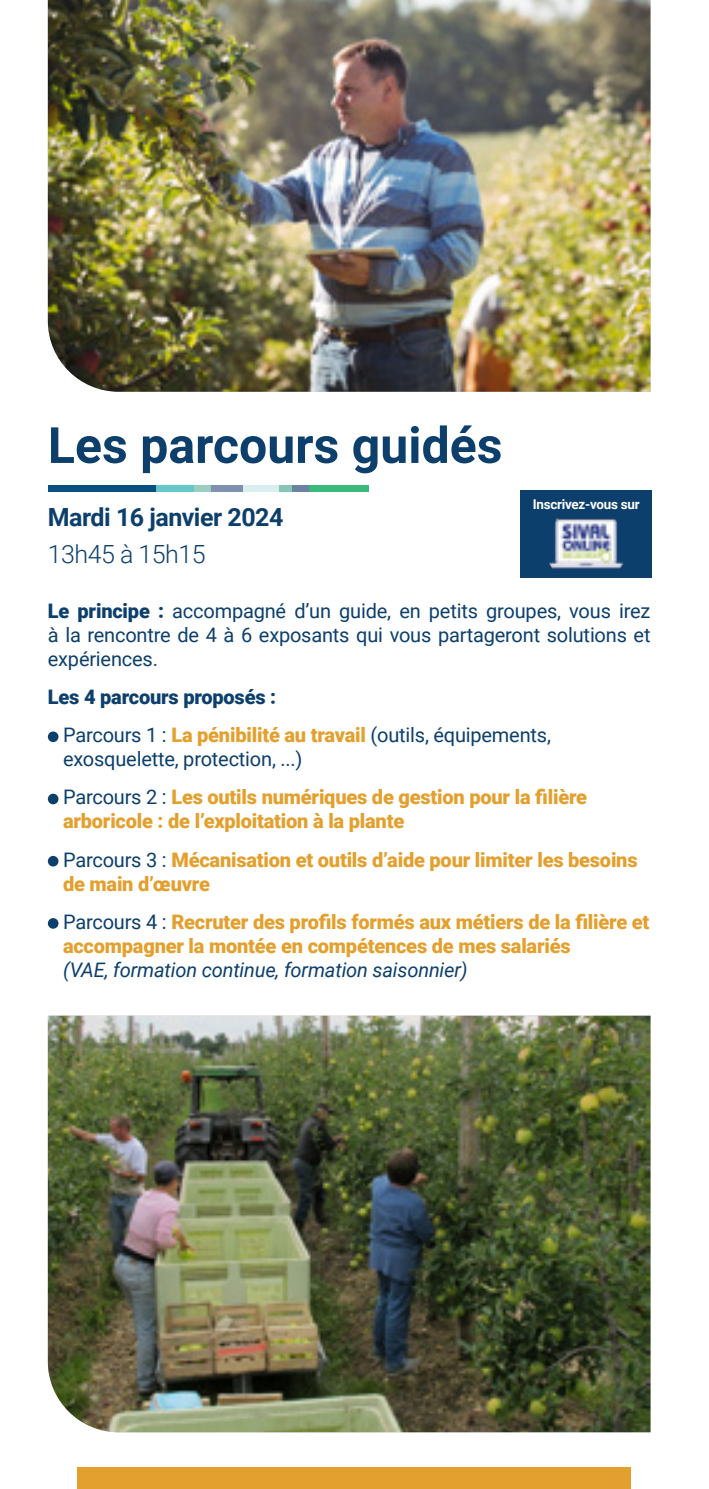
<style>
.page{position:relative;width:709px;height:1489px;background:#fff}
.page>*{position:absolute;margin:0;border:0;box-sizing:border-box;transform-origin:0 0}
.t1{font:700 50px "Roboto";color:#0c3f6c}
.t2{font:700 25px "Roboto";letter-spacing:-.02em;color:#0c3f6c}
.t3{font:300 25px "Roboto";letter-spacing:-.02em;color:#0c3f6c}
.t4{font:900 20px/24px "Roboto";letter-spacing:-.01em;color:#e3a02e}
.t5{font:20px/24px "Roboto";letter-spacing:-.01em;color:#0c3f6c;text-align:justify}
.t6{font:900 20px "Roboto";letter-spacing:-.01em;color:#0c3f6c}
.t7{font:700 13.5px "Roboto";letter-spacing:-.02em;color:#fff}
.s1{font-weight:900}
.s2{font-weight:900;color:#e3a02e}
.s3{font-weight:400;color:#0c3f6c}
.s4{font-weight:400;font-style:italic;color:#0c3f6c}
</style>
<div class="page">
<hr style="left:708px;top:0;width:1px;height:1488px;background:#e3a02e">
<div style="left:309px;top:485px;width:59px;height:7px;background:#39b97a"></div>
<div style="left:292px;top:485px;width:17px;height:7px;background:#6d81a5"></div>
<div style="left:279px;top:485px;width:13px;height:7px;background:#86c6b5"></div>
<div style="left:243px;top:485px;width:36px;height:7px;background:#d8eeef"></div>
<div style="left:211px;top:485px;width:32px;height:7px;background:#8091b0"></div>
<div style="left:194px;top:485px;width:17px;height:7px;background:#9acebf"></div>
<div style="left:156px;top:485px;width:38px;height:7px;background:#65c7c9"></div>
<div style="left:48px;top:485px;width:107px;height:7px;background:#075080"></div>
<div style="left:48px;top:731px;width:10px;height:11px;background:#0c3f6c;border-radius:50%"></div>
<div style="left:48px;top:793px;width:10px;height:11px;background:#0c3f6c;border-radius:50%"></div>
<div style="left:48px;top:855px;width:10px;height:11px;background:#0c3f6c;border-radius:50%"></div>
<div style="left:48px;top:918px;width:10px;height:10px;background:#0c3f6c;border-radius:50%"></div>
<div style="left:78px;top:1467px;width:553px;height:21px;background:#e3a02e"></div>
<img style="left:48px;top:0;width:602px;height:392px">
<img style="left:48px;top:1015px;width:602px;height:416px">
<div style="left:520px;top:489px;width:132px;height:88px;background:#0c3f6c"></div>
<img style="left:549px;top:518px;width:75px;height:51px">
<p class="t1" style="left:48px;top:410px;width:456px">Les parcours guidés</p>
<p class="t2" style="left:48px;top:499px;width:237px">Mardi 16 janvier 2024</p>
<p class="t3" style="left:48px;top:536px;width:159px">13h45 à 15h15</p>
<p class="t5" style="left:48px;top:598px;width:604px"><span class="s1">Le principe :</span> accompagné d’un guide, en petits groupes, vous irez à la rencontre de 4 à 6 exposants qui vous partageront solutions et expériences.</p>
<p class="t6" style="left:48px;top:682px;width:230px">Les 4 parcours proposés :</p>
<p class="t5" style="left:63px;top:722px;width:489px">Parcours 1 : <span class="s2">La pénibilité au travail</span> (outils, équipements, exosquelette, protection, ...)</p>
<p class="t4" style="left:63px;top:784px;width:525px"><span class="s3">Parcours 2 :</span> Les outils numériques de gestion pour la filière arboricole : de l’exploitation à la plante</p>
<p class="t4" style="left:63px;top:846px;width:576px"><span class="s3">Parcours 3 :</span> Mécanisation et outils d’aide pour limiter les besoins de main d’œuvre</p>
<p class="t4" style="left:63px;top:908px;width:588px"><span class="s3">Parcours 4 :</span> Recruter des profils formés aux métiers de la filière et accompagner la montée en compétences de mes salariés<br><span class="s4">(VAE, formation continue, formation saisonnier)</span></p>
<p class="t7" style="left:533px;top:494px;width:108px">Inscrivez-vous sur</p>
</div>
